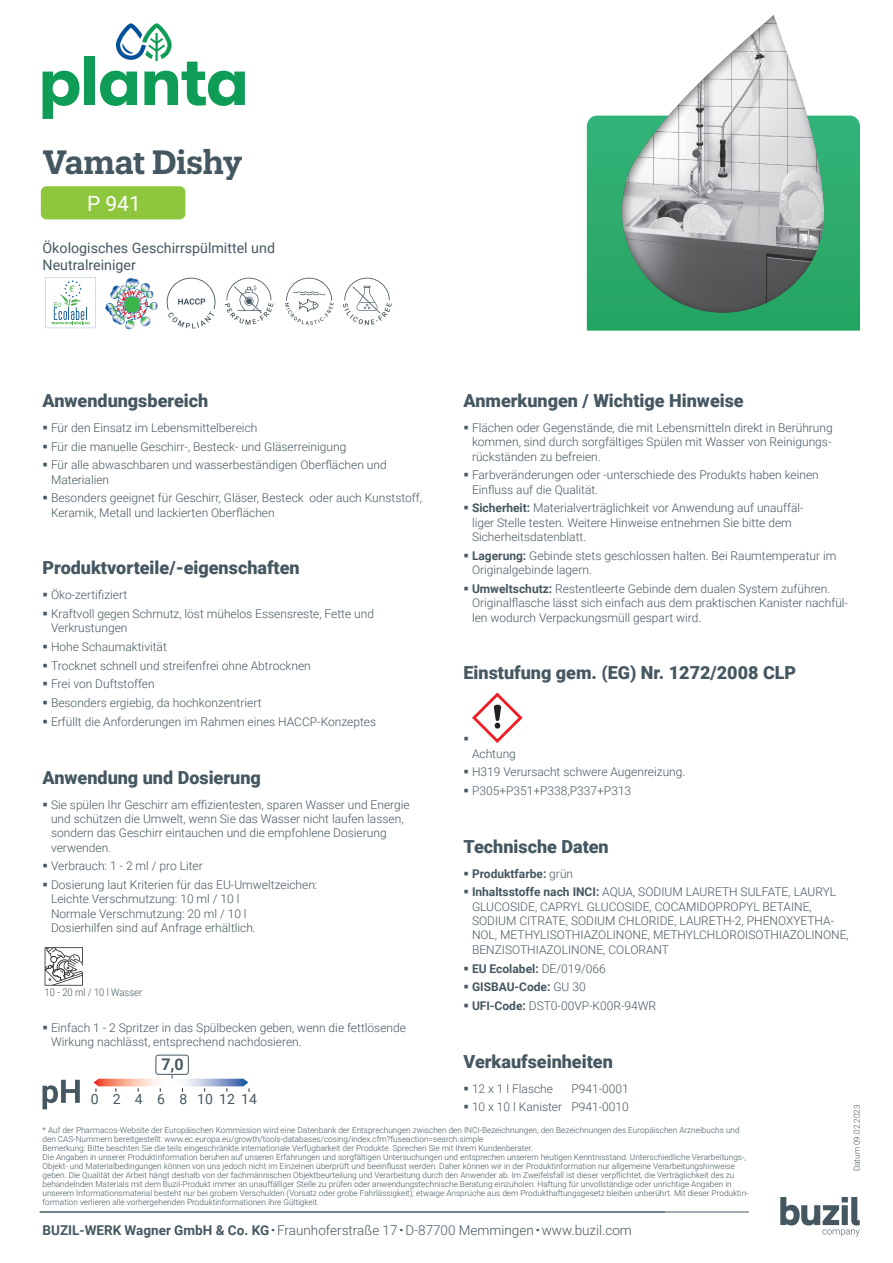
<style>
.page{position:relative;width:893px;height:1263px;background:#fff}
.page>*{position:absolute;margin:0;border:0;box-sizing:border-box;transform-origin:0 0}
.t1{font:600 33px "Produkt";letter-spacing:-.005em;color:#455760}
.t2{font:21px "Roboto";color:#fff}
.t3{font:900 18px "Roboto";color:#455760}
.t4{font:700 16.05px "Roboto";color:#455760}
.t5{font:14.25px/17.1px "Roboto";color:#455760}
.t6{font:13.95px "Roboto";color:#455760}
.t7{font:300 13.5px "Roboto";color:#455760}
.t8{font:300 12px/14.4px "Roboto";color:#455760}
.t9{font:300 10.5px "Roboto";color:#455760;scale:.9 1}
.t10{font:300 8.25px/9px "Roboto";color:#455760}
.s1{font-weight:700}
.s2{font-family:"GT America LCG";font-weight:700}
</style>
<div class="page">
<svg style="left:45px;top:947px;width:38px;height:39px"></svg>
<svg style="left:43px;top:71px;width:36px;height:48px"></svg>
<div style="left:84px;top:56px;width:11px;height:49px;background:#0f9c56"></div>
<svg style="left:100px;top:23px;width:145px;height:83px"></svg>
<svg style="left:780px;top:1197px;width:80px;height:39px"></svg>
<svg style="left:43px;top:1080px;width:37px;height:29px"></svg>
<svg style="left:94px;top:1075px;width:156px;height:17px"></svg>
<div style="left:155px;top:1054px;width:34px;height:21px;border:1px solid #455760;border-radius:2px"></div>
<svg style="left:586px;top:15px;width:274px;height:316px"></svg>
<div style="left:41px;top:186px;width:144px;height:33px;background:#8ec73e;border-radius:6px"></div>
<svg style="left:45px;top:277px;width:51px;height:51px"></svg>
<svg style="left:225px;top:278px;width:48px;height:47px"></svg>
<svg style="left:105px;top:278px;width:52px;height:51px"></svg>
<svg style="left:167px;top:278px;width:48px;height:50px"></svg>
<svg style="left:343px;top:278px;width:49px;height:47px"></svg>
<svg style="left:285px;top:278px;width:49px;height:47px"></svg>
<hr style="left:40px;top:1212px;width:709px;height:1px;background:#455760">
<svg style="left:472px;top:692px;width:51px;height:51px"></svg>
<h1 class="t1" style="left:43px;top:139px;width:202px">Vamat Dishy</h1>
<h2 class="t2" style="left:87px;top:189px;width:55px">P 941</h2>
<p class="t5" style="left:43px;top:239px;width:234px">Ökologisches Geschirrspülmittel und<br>Neutralreiniger</p>
<h3 class="t3" style="left:43px;top:388px;width:167px">Anwendungsbereich</h3>
<p class="t8" style="left:51px;top:418px;width:337px;line-height:18.6px">Für den Einsatz im Lebensmittelbereich<br>Für die manuelle Geschirr-, Besteck- und Gläserreinigung<br>Für alle abwaschbaren und wasserbeständigen Oberflächen und</p>
<p class="t8" style="left:51px;top:470px;width:373px;line-height:18.6px">Materialien<br>Besonders geeignet für Geschirr, Gläser, Besteck oder auch Kunststoff,</p>
<p class="t8" style="left:51px;top:505px;width:225px">Keramik, Metall und lackierten Oberflächen</p>
<h3 class="t3" style="left:43px;top:555px;width:259px">Produktvorteile/-eigenschaften</h3>
<p class="t8" style="left:51px;top:585px;width:325px;line-height:18.6px">Öko-zertifiziert<br>Kraftvoll gegen Schmutz, löst mühelos Essensreste, Fette und</p>
<p class="t8" style="left:51px;top:618px;width:327px;line-height:18.6px">Verkrustungen<br>Hohe Schaumaktivität<br>Trocknet schnell und streifenfrei ohne Abtrocknen<br>Frei von Duftstoffen<br>Besonders ergiebig, da hochkonzentriert<br>Erfüllt die Anforderungen im Rahmen eines HACCP-Konzeptes</p>
<h3 class="t3" style="left:43px;top:764px;width:220px">Anwendung und Dosierung</h3>
<p class="t8" style="left:51px;top:797px;width:360px">Sie spülen Ihr Geschirr am effizientesten, sparen Wasser und Energie und schützen die Umwelt, wenn Sie das Wasser nicht laufen lassen, sondern das Geschirr eintauchen und die empfohlene Dosierung verwenden.</p>
<p class="t8" style="left:51px;top:856px;width:268px;line-height:18.6px">Verbrauch: 1 - 2 ml / pro Liter<br>Dosierung laut Kriterien für das EU-Umweltzeichen:</p>
<p class="t8" style="left:51px;top:891px;width:206px">Leichte Verschmutzung: 10 ml / 10 l<br>Normale Verschmutzung: 20 ml / 10 l<br>Dosierhilfen sind auf Anfrage erhältlich.</p>
<p class="t9" style="left:45px;top:985px;width:110px">10 - 20 ml / 10 l Wasser</p>
<p class="t8" style="left:51px;top:1020px;width:356px">Einfach 1 - 2 Spritzer in das Spülbecken geben, wenn die fettlösende<br>Wirkung nachlässt, entsprechend nachdosieren.</p>
<h3 class="t3" style="left:463px;top:388px;width:282px">Anmerkungen / Wichtige Hinweise</h3>
<p class="t8" style="left:472px;top:420px;width:362px;text-align:justify">Flächen oder Gegenstände, die mit Lebensmitteln direkt in Berührung kommen, sind durch sorgfältiges Spülen mit Wasser von Reinigungs&shy;rückständen zu befreien.</p>
<p class="t8" style="left:472px;top:467px;width:348px">Farbveränderungen oder -unterschiede des Produkts haben keinen<br>Einfluss auf die Qualität.</p>
<p class="t8" style="left:472px;top:500px;width:333px"><span class="s1">Sicherheit:</span> Materialverträglichkeit vor Anwendung auf unauffäl&shy;liger Stelle testen. Weitere Hinweise entnehmen Sie bitte dem<br>Sicherheitsdatenblatt.</p>
<p class="t8" style="left:472px;top:548px;width:366px"><span class="s1">Lagerung:</span> Gebinde stets geschlossen halten. Bei Raumtemperatur im<br>Originalgebinde lagern.</p>
<p class="t8" style="left:472px;top:581px;width:378px"><span class="s1">Umweltschutz:</span> Restentleerte Gebinde dem dualen System zuführen.<br>Originalflasche lässt sich einfach aus dem praktischen Kanister nachfül&shy;len wodurch Verpackungsmüll gespart wird.</p>
<h3 class="t3" style="left:463px;top:660px;width:334px">Einstufung gem. (EG) Nr. 1272/2008 CLP</h3>
<p class="t8" style="left:472px;top:743px;width:215px;line-height:18.6px">Achtung<br>H319 Verursacht schwere Augenreizung.<br>P305+P351+P338,P337+P313</p>
<h3 class="t3" style="left:463px;top:833px;width:147px">Technische Daten</h3>
<p class="t8" style="left:472px;top:863px;width:366px;line-height:18.6px"><span class="s1">Produktfarbe:</span> grün<br><span class="s1">Inhaltsstoffe nach INCI:</span> AQUA, SODIUM LAURETH SULFATE, LAURYL</p>
<p class="t8" style="left:472px;top:899px;width:378px">GLUCOSIDE, CAPRYL GLUCOSIDE, COCAMIDOPROPYL BETAINE, SODIUM CITRATE, SODIUM CHLORIDE, LAURETH-2, PHENOXYETHA-NOL, METHYLISOTHIAZOLINONE, METHYLCHLOROISOTHIAZOLINONE, BENZISOTHIAZOLINONE, COLORANT</p>
<p class="t8" style="left:472px;top:958px;width:186px;line-height:18.6px"><span class="s1">EU Ecolabel:</span> DE/019/066<br><span class="s1">GISBAU-Code:</span> GU 30<br><span class="s1">UFI-Code:</span> DST0-00VP-K00R-94WR</p>
<h3 class="t4" style="left:161px;top:1052px;width:24px">7,0</h3>
<p class="t6" style="left:91px;top:1089px;width:168px">0 2 4 6 8 101214</p>
<h3 class="t3" style="left:463px;top:1048px;width:151px">Verkaufseinheiten</h3>
<p class="t8" style="left:472px;top:1081px;width:83px">12 x 1 l Flasche</p>
<p class="t8" style="left:472px;top:1078px;width:158px;line-height:18.6px;text-align:right">P941-0001<br>10 x 10 l Kanister P941-0010</p>
<p class="t10" style="left:43px;top:1125px;width:708px">* Auf der Pharmacos-Website der Europäischen Kommission wird eine Datenbank der Entsprechungen zwischen den INCI-Bezeichnungen, den Bezeichnungen des Europäischen Arzneibuchs und den CAS-Nummern bereitgestellt: www.ec.europa.eu/growth/tools-databases/cosing/index.cfm?fuseaction=search.simple<br>Bemerkung: Bitte beachten Sie die teils eingeschränkte internationale Verfügbarkeit der Produkte. Sprechen Sie mit Ihrem Kundenberater.<br>Die Angaben in unserer Produktinformation beruhen auf unseren Erfahrungen und sorgfältigen Untersuchungen und entsprechen unserem heutigen Kenntnisstand. Unterschiedliche Verarbeitungs-, Objekt- und Materialbedingungen können von uns jedoch nicht im Einzelnen überprüft und beeinflusst werden. Daher können wir in der Produktinformation nur allgemeine Verarbeitungshinweise geben. Die Qualität der Arbeit hängt deshalb von der fachmännischen Objektbeurteilung und Verarbeitung durch den Anwender ab. Im Zweifelsfall ist dieser verpflichtet, die Verträglichkeit des zu behandelnden Materials mit dem Buzil-Produkt immer an unauffälliger Stelle zu prüfen oder anwendungstechnische Beratung einzuholen. Haftung für unvollständige oder unrichtige Angaben in unserem Informationsmaterial besteht nur bei grobem Verschulden (Vorsatz oder grobe Fahrlässigkeit); etwaige Ansprüche aus dem Produkthaftungsgesetz bleiben unberührt. Mit dieser Produktin&shy;formation verlieren alle vorhergehenden Produktinformationen ihre Gültigkeit.</p>
<p class="t7" style="left:43px;top:1221px;width:591px"><span class="s1">BUZIL-WERK Wagner GmbH &amp; Co. KG</span> <span class="s2">·</span> Fraunhoferstraße 17 <span class="s2">·</span> D-87700 Memmingen <span class="s2">·</span> www.buzil.com</p>
<p class="t10" style="left:852px;top:1171px;width:68px;rotate:-90deg">Datum 09.02.2023</p>
</div>
